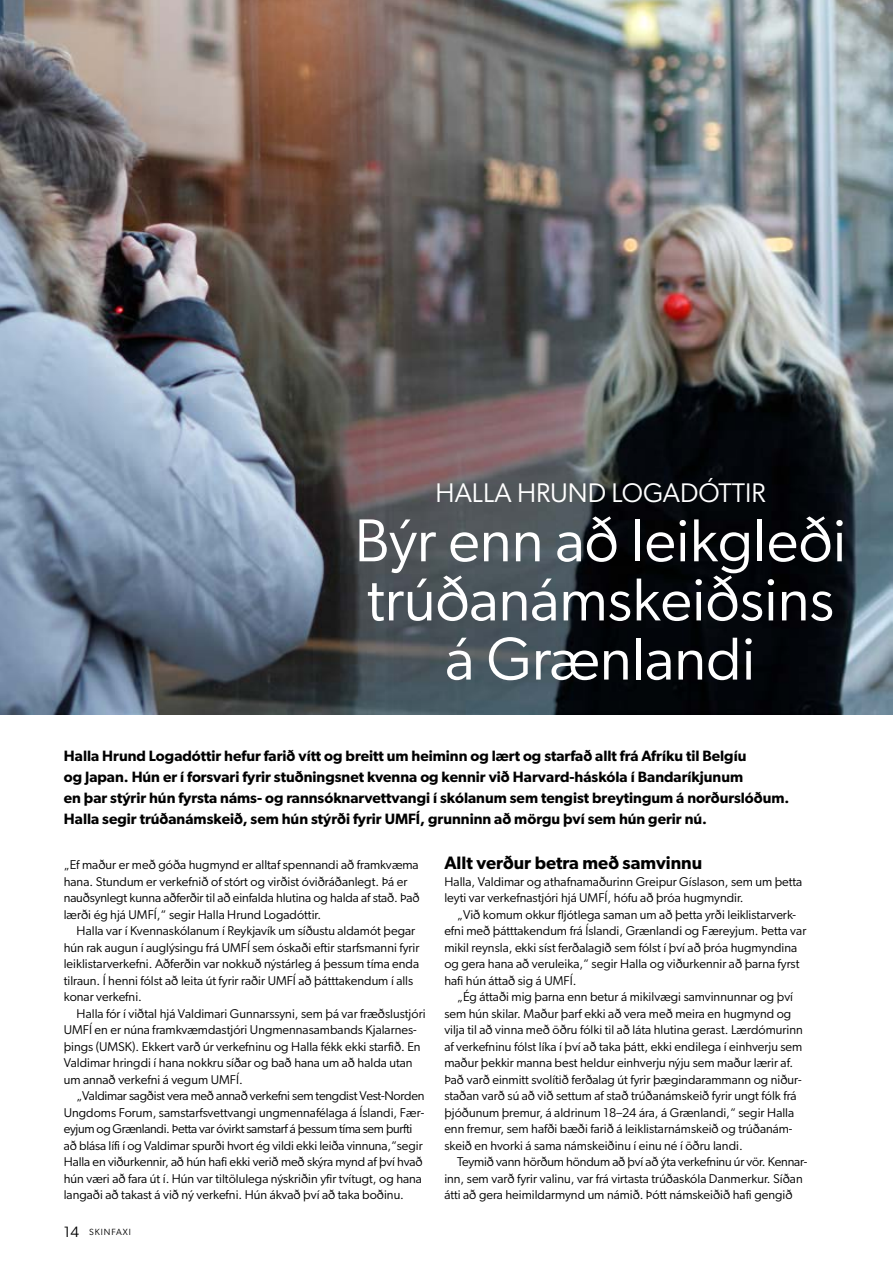
<style>
.page{position:relative;width:893px;height:1263px;background:#fff}
.page>*{position:absolute;margin:0;border:0;box-sizing:border-box;transform-origin:0 0}
.t1{font:60.75px/59.1px "Gibson";color:#fff;text-align:center}
.t2{font:27px "Gibson";color:#fff}
.t3{font:600 18px "Gibson";color:#000}
.t4{font:600 15px/21px "Gibson";color:#000}
.t5{font:12.75px/16.5px "Gibson";color:#000}
.t6{font:9px "Gibson";letter-spacing:.1em;color:#000}
.s1{font-size:15px}
</style>
<div class="page">
<img style="left:0;top:0;width:893px;height:714px">
<h2 class="t2" style="left:435px;top:477px;width:331px">HALLA HRUND LOGADÓTTIR</h2>
<h1 class="t1" style="left:355px;top:510px;width:493px">Býr enn að leikgleði trúðanámskeiðsins á Grænlandi</h1>
<p class="t4" style="left:64px;top:745px;width:727px">Halla Hrund Logadóttir hefur farið vítt og breitt um heiminn og lært og starfað allt frá Afríku til Belgíu<br>og Japan. Hún er í forsvari fyrir stuðningsnet kvenna og kennir við Harvard-háskóla í Bandaríkjunum<br>en þar stýrir hún fyrsta náms- og rannsóknarvettvangi í skólanum sem tengist breytingum á norðurslóðum.<br>Halla segir trúðanámskeið, sem hún stýrði fyrir UMFÍ, grunninn að mörgu því sem hún gerir nú.</p>
<p class="t5" style="left:64px;top:856px;width:357px">„Ef maður er með góða hugmynd er alltaf spennandi að framkvæma hana. Stundum er verkefnið of stórt og virðist óviðráðanlegt. Þá er nauðsynlegt kunna aðferðir til að einfalda hlutina og halda af stað. Það lærði ég hjá UMFÍ,“ segir Halla Hrund Logadóttir.</p>
<p class="t5" style="left:64px;top:922px;width:357px;text-indent:13px">Halla var í Kvennaskólanum í Reykjavík um síðustu aldamót þegar hún rak augun í auglýsingu frá UMFÍ sem óskaði eftir starfsmanni fyrir leiklistarverkefni. Aðferðin var nokkuð nýstárleg á þessum tíma enda tilraun. Í henni fólst að leita út fyrir raðir UMFÍ að þátttakendum í alls konar verkefni.</p>
<p class="t5" style="left:64px;top:1005px;width:363px;text-indent:13px">Halla fór í viðtal hjá Valdimari Gunnarssyni, sem þá var fræðslustjóri UMFÍ en er núna framkvæmdastjóri Ungmennasambands Kjalarnes&shy;þings (UMSK). Ekkert varð úr verkefninu og Halla fékk ekki starfið. En Valdimar hringdi í hana nokkru síðar og bað hana um að halda utan um annað verkefni á vegum UMFÍ.</p>
<p class="t5" style="left:64px;top:1087px;width:362px;text-indent:13px">„Valdimar sagðist vera með annað verkefni sem tengdist Vest-Norden Ungdoms Forum, samstarfsvettvangi ungmennafélaga á Íslandi, Fær&shy;eyjum og Grænlandi. Þetta var óvirkt samstarf á þessum tíma sem þurfti að blása lífi í og Valdimar spurði hvort ég vildi ekki leiða vinnuna,“segir Halla en viðurkennir, að hún hafi ekki verið með skýra mynd af því hvað hún væri að fara út í. Hún var tiltölulega nýskriðin yfir tvítugt, og hana langaði að takast á við ný verkefni. Hún ákvað því að taka boðinu.</p>
<p class="t6" style="left:64px;top:1227px;width:69px"><span class="s1">14</span> SKINFAXI</p>
<h3 class="t3" style="left:444px;top:852px;width:259px">Allt verður betra með samvinnu</h3>
<p class="t5" style="left:444px;top:873px;width:359px">Halla, Valdimar og athafnamaðurinn Greipur Gíslason, sem um þetta leyti var verkefnastjóri hjá UMFÍ, hófu að þróa hugmyndir.</p>
<p class="t5" style="left:444px;top:906px;width:363px;text-indent:13px">„Við komum okkur fljótlega saman um að þetta yrði leiklistarverk&shy;efni með þátttakendum frá Íslandi, Grænlandi og Færeyjum. Þetta var mikil reynsla, ekki síst ferðalagið sem fólst í því að þróa hugmyndina og gera hana að veruleika,“ segir Halla og viðurkennir að þarna fyrst hafi hún áttað sig á UMFÍ.</p>
<p class="t5" style="left:444px;top:988px;width:360px;text-indent:13px">„Ég áttaði mig þarna enn betur á mikilvægi samvinnunnar og því sem hún skilar. Maður þarf ekki að vera með meira en hugmynd og vilja til að vinna með öðru fólki til að láta hlutina gerast. Lærdómurinn af verkefninu fólst líka í því að taka þátt, ekki endilega í einhverju sem maður þekkir manna best heldur einhverju nýju sem maður lærir af.<br>Það varð einmitt svolítið ferðalag út fyrir þægindarammann og niður&shy;staðan varð sú að við settum af stað trúðanámskeið fyrir ungt fólk frá þjóðunum þremur, á aldrinum 18–24 ára, á Grænlandi,“ segir Halla enn fremur, sem hafði bæði farið á leiklistarnámskeið og trúðanám&shy;skeið en hvorki á sama námskeiðinu í einu né í öðru landi.</p>
<p class="t5" style="left:444px;top:1153px;width:365px;text-indent:13px">Teymið vann hörðum höndum að því að ýta verkefninu úr vör. Kennar&shy;inn, sem varð fyrir valinu, var frá virtasta trúðaskóla Danmerkur. Síðan átti að gera heimildarmynd um námið. Þótt námskeiðið hafi gengið</p>
</div>
